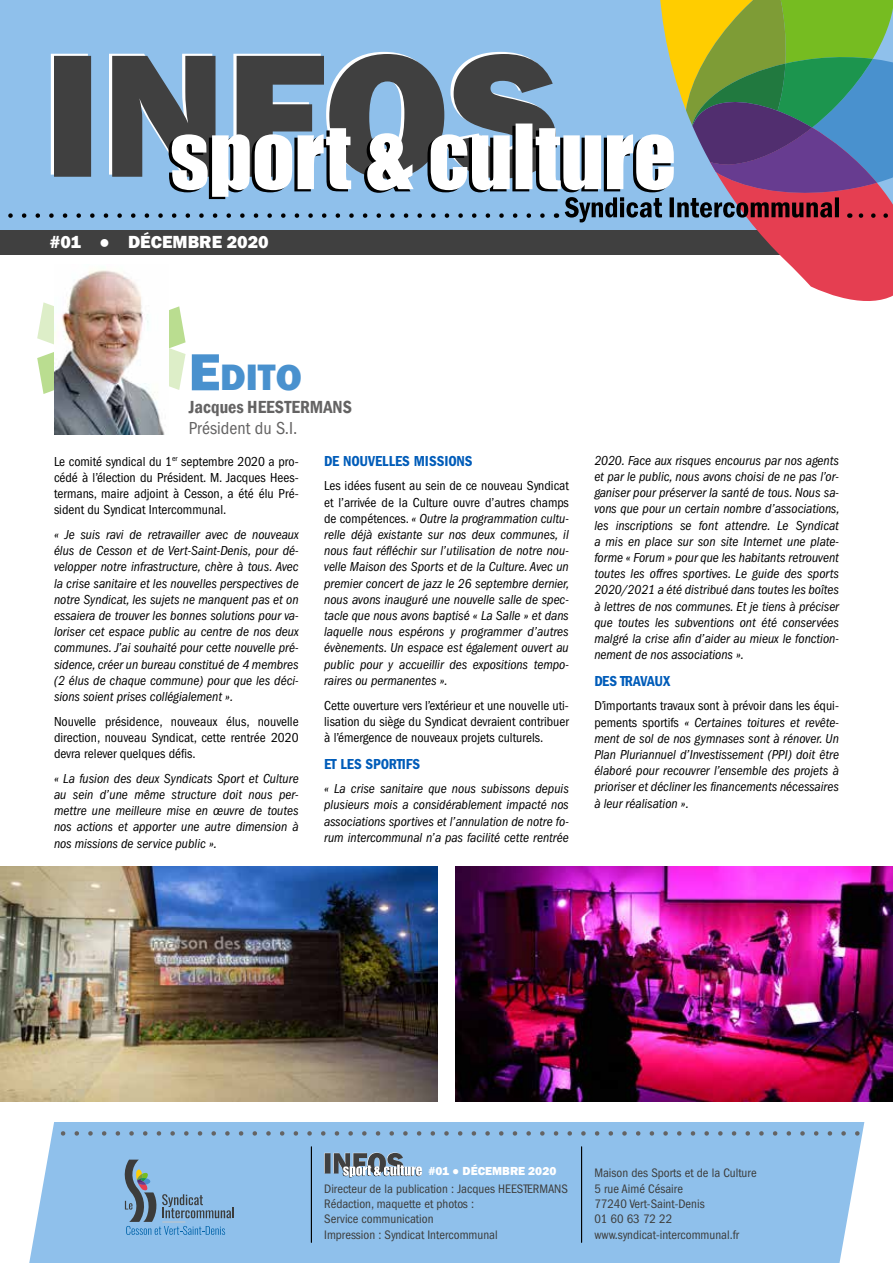
<style>
.page{position:relative;width:893px;height:1263px;background:#fff}
.page>*{position:absolute;margin:0;border:0;box-sizing:border-box;transform-origin:0 0}
.t1{font:800 37.8px "Franklin Gothic";color:#4991ce}
.t2{font:600 condensed 18px "Franklin Gothic";color:#646363}
.t3{font:800 18px "Franklin Gothic";color:#fff}
.t4{font:condensed 18px "Franklin Gothic LT Pro";color:#646363}
.t5{font:15px "Franklin Gothic LT Pro Cn Dm";color:#005cb9}
.t6{font:15px "Franklin Gothic LT Pro Cn Dm";letter-spacing:-.02em;color:#005cb9}
.t7{font:italic condensed 13.5px/16.2px "Franklin Gothic LT Pro";color:#000;text-align:justify}
.t8{font:condensed 13.5px/16.2px "Franklin Gothic LT Pro";color:#000;text-align:justify}
.t9{font:condensed 12.75px/15.3px "Franklin Gothic LT Pro";color:#3c3c3b}
.t10{font:800 12px "Franklin Gothic";color:#fff}
.s1{font-size:54px}
.s2{font-style:normal}
</style>
<div class="page">
<svg style="left:0;top:0;width:893px;height:394px"></svg>
<svg style="left:29px;top:1122px;width:836px;height:141px;background:#90bee6"></svg>
<img style="left:54px;top:264px;width:115px;height:170px">
<img style="left:0;top:866px;width:437px;height:235px">
<img style="left:455px;top:866px;width:438px;height:235px">
<h2 class="t3" style="left:50px;top:230px;width:220px">#01 ● DÉCEMBRE 2020</h2>
<h1 class="t1" style="left:189px;top:353px;width:115px"><span class="s1">E</span>dito</h1>
<h2 class="t2" style="left:189px;top:395px;width:165px">Jacques HEESTERMANS</h2>
<h2 class="t4" style="left:189px;top:418px;width:110px">Président du S.I.</h2>
<p class="t8" style="left:54px;top:453px;width:246px">Le comité syndical du 1<sup>er</sup> septembre 2020 a pro&shy;cédé à l’élection du Président. M. Jacques Hees&shy;termans, maire adjoint à Cesson, a été élu Pré&shy;sident du Syndicat Intercommunal.</p>
<p class="t7" style="left:54px;top:527px;width:246px">« Je suis ravi de retravailler avec de nouveaux élus de Cesson et de Vert-Saint-Denis, pour dé&shy;velopper notre infrastructure, chère à tous. Avec la crise sanitaire et les nouvelles perspectives de notre Syndicat, les sujets ne manquent pas et on essaiera de trouver les bonnes solutions pour va&shy;loriser cet espace public au centre de nos deux communes. J’ai souhaité pour cette nouvelle pré&shy;sidence, créer un bureau constitué de 4 membres (2 élus de chaque commune) pour que les déci&shy;sions soient prises collégialement ».</p>
<p class="t8" style="left:54px;top:713px;width:246px">Nouvelle présidence, nouveaux élus, nouvelle direction, nouveau Syndicat, cette rentrée 2020 devra relever quelques défis.</p>
<p class="t7" style="left:54px;top:770px;width:246px">« La fusion des deux Syndicats Sport et Culture au sein d’une même structure doit nous per&shy;mettre une meilleure mise en œuvre de toutes nos actions et apporter une autre dimension à nos missions de service public ».</p>
<p class="t5" style="left:324px;top:452px;width:150px">DE NOUVELLES MISSIONS</p>
<p class="t7" style="left:324px;top:478px;width:247px"><span class="s2">Les idées fusent au sein de ce nouveau Syndicat et l’arrivée de la Culture ouvre d’autres champs de compétences.</span> « Outre la programmation cultu&shy;relle déjà existante sur nos deux communes, il nous faut réfléchir sur l’utilisation de notre nou&shy;velle Maison des Sports et de la Culture. Avec un premier concert de jazz le 26 septembre dernier, nous avons inauguré une nouvelle salle de spec&shy;tacle que nous avons baptisé « La Salle » et dans laquelle nous espérons y programmer d’autres évènements. Un espace est également ouvert au public pour y accueillir des expositions tempo&shy;raires ou permanentes ».</p>
<p class="t8" style="left:324px;top:697px;width:246px">Cette ouverture vers l’extérieur et une nouvelle uti&shy;lisation du siège du Syndicat devraient contribuer à l’émergence de nouveaux projets culturels.</p>
<p class="t5" style="left:324px;top:755px;width:97px">ET LES SPORTIFS</p>
<p class="t7" style="left:324px;top:781px;width:246px">« La crise sanitaire que nous subissons depuis plusieurs mois a considérablement impacté nos associations sportives et l’annulation de notre fo&shy;rum intercommunal n’a pas facilité cette rentrée</p>
<p class="t7" style="left:594px;top:452px;width:247px">2020. Face aux risques encourus par nos agents et par le public, nous avons choisi de ne pas l’or&shy;ganiser pour préserver la santé de tous. Nous sa&shy;vons que pour un certain nombre d’associations, les inscriptions se font attendre. Le Syndicat a mis en place sur son site Internet une plate&shy;forme « Forum » pour que les habitants retrouvent toutes les offres sportives. Le guide des sports 2020/2021 a été distribué dans toutes les boîtes à lettres de nos communes. Et je tiens à préciser que toutes les subventions ont été conservées malgré la crise afin d’aider au mieux le fonction&shy;nement de nos associations ».</p>
<p class="t6" style="left:594px;top:672px;width:77px">DES TRAVAUX</p>
<p class="t7" style="left:594px;top:698px;width:246px"><span class="s2">D’importants travaux sont à prévoir dans les équi&shy;pements sportifs</span> « Certaines toitures et revête&shy;ment de sol de nos gymnases sont à rénover. Un Plan Pluriannuel d’Investissement (PPI) doit être élaboré pour recouvrer l’ensemble des projets à prioriser et décliner les financements nécessaires à leur réalisation ».</p>
<p class="t10" style="left:428px;top:1163px;width:129px">#01 ● DÉCEMBRE 2020</p>
<p class="t9" style="left:324px;top:1181px;width:245px">Directeur de la publication : Jacques HEESTERMANS Rédaction, maquette et photos :<br>Service communication<br>Impression : Syndicat Intercommunal</p>
<p class="t9" style="left:594px;top:1165px;width:164px">Maison des Sports et de la Culture<br>5 rue Aimé Césaire<br>77240 Vert-Saint-Denis<br>01 60 63 72 22 www.syndicat-intercommunal.fr</p>
</div>
